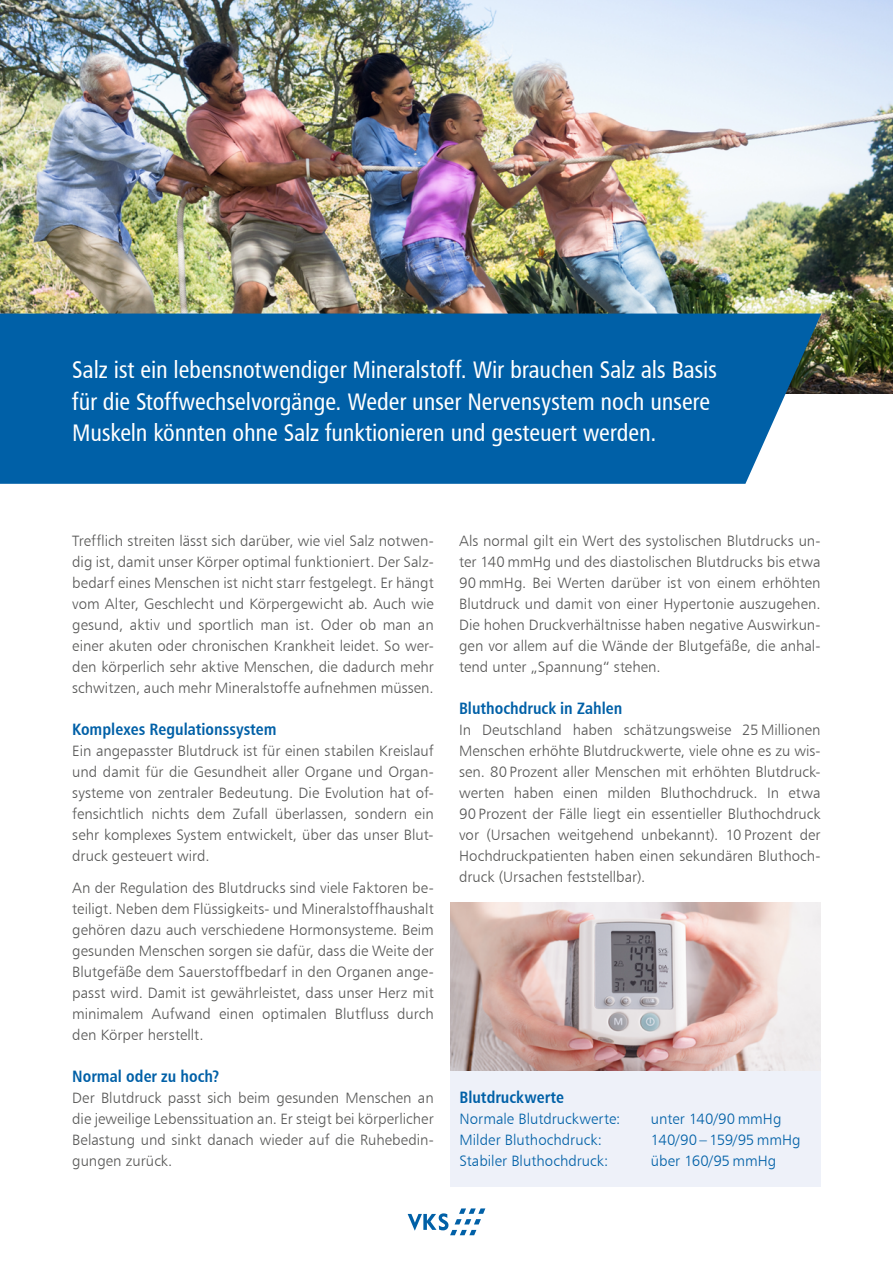
<style>
.page{position:relative;width:893px;height:1263px;background:#fff}
.page>*{position:absolute;margin:0;border:0;box-sizing:border-box;transform-origin:0 0}
.t1{font:24px/31.5px "Humanist 777 BT Roman Condensed B";letter-spacing:-.005em;color:#fff}
.t2{font:16.5px "Humanist 777 BT Bold Condensed B";color:#0060a7}
.t3{font:15px/21px "Humanist 777 BT Light B";color:#575756;text-align:justify}
.t4{font:15px "Humanist 777 BT Light B";color:#0060a7}
</style>
<div class="page">
<img style="left:0;top:0;width:892px;height:394px">
<div style="left:0;top:314px;width:821px;height:170px;background:#0060a7"></div>
<svg style="left:408px;top:1208px;width:77px;height:27px"></svg>
<div style="left:450px;top:1070px;width:371px;height:117px;background:#eef1f9"></div>
<img style="left:450px;top:903px;width:371px;height:168px">
<h1 class="t1" style="left:72px;top:353px;width:646px">Salz ist ein lebensnotwendiger Mineralstoff. Wir brauchen Salz als Basis für die Stoffwechselvorgänge. Weder unser Nervensystem noch unsere<br>Muskeln könnten ohne Salz funktionieren und gesteuert werden.</h1>
<p class="t3" style="left:72px;top:530px;width:363px">Trefflich streiten lässt sich darüber, wie viel Salz notwen&shy;dig ist, damit unser Körper optimal funktioniert. Der Salz&shy;bedarf eines Menschen ist nicht starr festgelegt. Er hängt vom Alter, Geschlecht und Körpergewicht ab. Auch wie gesund, aktiv und sportlich man ist. Oder ob man an einer akuten oder chronischen Krankheit leidet. So wer&shy;den körperlich sehr aktive Menschen, die dadurch mehr schwitzen, auch mehr Mineralstoffe aufnehmen müssen.</p>
<p class="t2" style="left:72px;top:719px;width:206px">Komplexes Regulationssystem</p>
<p class="t3" style="left:72px;top:740px;width:363px">Ein angepasster Blutdruck ist für einen stabilen Kreislauf und damit für die Gesundheit aller Organe und Organ&shy;systeme von zentraler Bedeutung. Die Evolution hat of&shy;fensichtlich nichts dem Zufall überlassen, sondern ein sehr komplexes System entwickelt, über das unser Blut&shy;druck gesteuert wird.</p>
<p class="t3" style="left:72px;top:877px;width:363px">An der Regulation des Blutdrucks sind viele Faktoren be&shy;teiligt. Neben dem Flüssigkeits- und Mineralstoffhaushalt gehören dazu auch verschiedene Hormonsysteme. Beim gesunden Menschen sorgen sie dafür, dass die Weite der Blutgefäße dem Sauerstoffbedarf in den Organen ange&shy;passt wird. Damit ist gewährleistet, dass unser Herz mit minimalem Aufwand einen optimalen Blutfluss durch den Körper herstellt.</p>
<p class="t2" style="left:72px;top:1065px;width:149px">Normal oder zu hoch?</p>
<p class="t3" style="left:72px;top:1087px;width:363px">Der Blutdruck passt sich beim gesunden Menschen an die jeweilige Lebenssituation an. Er steigt bei körperlicher Belastung und sinkt danach wieder auf die Ruhebedin&shy;gungen zurück.</p>
<p class="t2" style="left:460px;top:1086px;width:106px">Blutdruckwerte</p>
<p class="t3" style="left:459px;top:530px;width:363px">Als normal gilt ein Wert des systolischen Blutdrucks un&shy;ter 140 mmHg und des diastolischen Blutdrucks bis etwa 90 mmHg. Bei Werten darüber ist von einem erhöhten Blutdruck und damit von einer Hypertonie auszugehen.<br>Die hohen Druckverhältnisse haben negative Auswirkun&shy;gen vor allem auf die Wände der Blutgefäße, die anhal&shy;tend unter „Spannung“ stehen.</p>
<p class="t2" style="left:459px;top:698px;width:165px">Bluthochdruck in Zahlen</p>
<p class="t3" style="left:459px;top:719px;width:363px">In Deutschland haben schätzungsweise 25 Millionen Menschen erhöhte Blutdruckwerte, viele ohne es zu wis&shy;sen. 80 Prozent aller Menschen mit erhöhten Blutdruck&shy;werten haben einen milden Bluthochdruck. In etwa 90 Prozent der Fälle liegt ein essentieller Bluthochdruck vor (Ursachen weitgehend unbekannt). 10 Prozent der Hochdruckpatienten haben einen sekundären Bluthoch&shy;druck (Ursachen feststellbar).</p>
<p class="t4" style="left:460px;top:1109px;width:162px">Normale Blutdruckwerte:</p>
<p class="t4" style="left:651px;top:1109px;width:132px">unter 140/90 mmHg</p>
<p class="t4" style="left:460px;top:1130px;width:144px">Milder Bluthochdruck:</p>
<p class="t4" style="left:651px;top:1130px;width:151px">140/90 – 159/95 mmHg</p>
<p class="t4" style="left:460px;top:1151px;width:150px">Stabiler Bluthochdruck:</p>
<p class="t4" style="left:651px;top:1151px;width:127px">über 160/95 mmHg</p>
</div>
